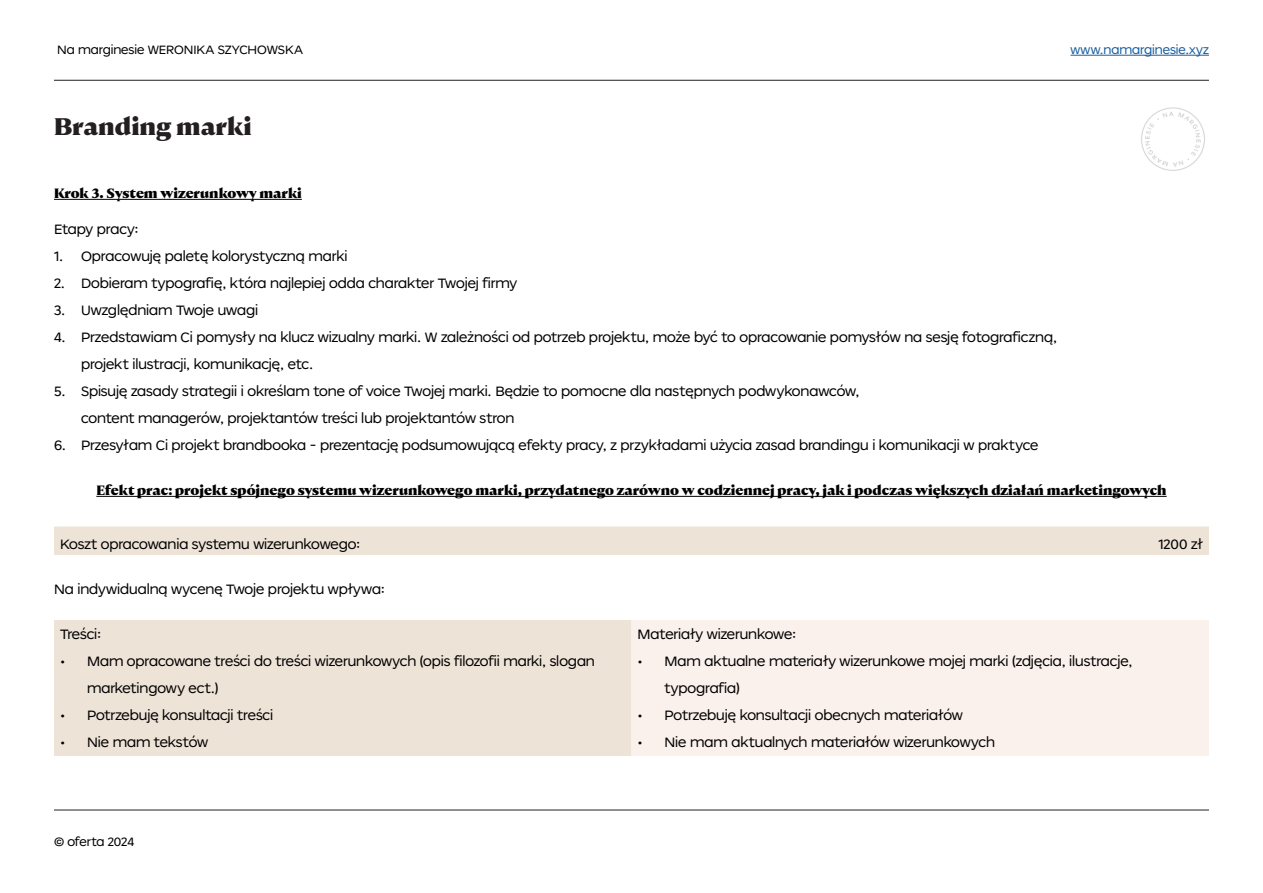
<style>
.page{position:relative;width:1263px;height:893px;background:#fff}
.page>*{position:absolute;margin:0;border:0;box-sizing:border-box;transform-origin:0 0}
.Nocturne{font:800 24px "Nocturne Serif";color:#231f20}
.Obibok{font:500 13.5px/27px "Obibok";letter-spacing:-.005em;color:#000001}
.nocturne_2{font:800 13.5px "Nocturne Serif";color:#000001}
.t1{font:500 12px "Obibok";letter-spacing:-.005em;color:#000001}
.t2{font:500 12px "Obibok";letter-spacing:-.005em;color:#175d9e}
</style>
<div class="page">
<hr style="left:1070px;top:55px;width:139px;height:1px;background:#175d9e">
<hr style="left:54px;top:80px;width:1155px;height:1px;background:#231f20">
<hr style="left:54px;top:810px;width:1155px;height:1px;background:#231f20">
<img style="left:1141px;top:107px;width:64px;height:64px">
<hr style="left:54px;top:199px;width:248px;height:1px;background:#000001">
<div style="left:54px;top:620px;width:577px;height:135px;background:#eee3d7"></div>
<div style="left:631px;top:620px;width:578px;height:135px;background:#faf0ec"></div>
<div style="left:54px;top:526px;width:1155px;height:29px;background:#eee3d7"></div>
<hr style="left:96px;top:496px;width:1071px;height:1px;background:#000001">
<p class="t1" style="left:57px;top:41px;width:247px">Na marginesie WERONIKA SZYCHOWSKA</p>
<p class="t2" style="left:1070px;top:41px;width:140px">www.namarginesie.xyz</p>
<p class="Nocturne" style="left:54px;top:111px;width:199px">Branding marki</p>
<p class="nocturne_2" style="left:54px;top:185px;width:249px">Krok 3. System wizerunkowy marki</p>
<p class="Obibok" style="left:54px;top:215px;width:86px">Etapy pracy:</p>
<p class="Obibok" style="left:54px;top:242px;width:295px">1. Opracowuję paletę kolorystyczną marki</p>
<p class="Obibok" style="left:54px;top:269px;width:465px">2. Dobieram typografię, która najlepiej odda charakter Twojej firmy</p>
<p class="Obibok" style="left:54px;top:296px;width:206px">3. Uwzględniam Twoje uwagi</p>
<p class="Obibok" style="left:81px;top:323px;width:977px;text-indent:-27px">4. Przedstawiam Ci pomysły na klucz wizualny marki. W zależności od potrzeb projektu, może być to opracowanie pomysłów na sesję fotograficzną, projekt ilustracji, komunikację, etc.</p>
<p class="Obibok" style="left:81px;top:377px;width:780px;text-indent:-27px">5. Spisuję zasady strategii i określam tone of voice Twojej marki. Będzie to pomocne dla następnych podwykonawców, content managerów, projektantów treści lub projektantów stron</p>
<p class="Obibok" style="left:54px;top:431px;width:986px">6. Przesyłam Ci projekt brandbooka - prezentację podsumowującą efekty pracy, z przykładami użycia zasad brandingu i komunikacji w praktyce</p>
<p class="nocturne_2" style="left:96px;top:482px;width:1072px">Efekt prac: projekt spójnego systemu wizerunkowego marki, przydatnego zarówno w codziennej pracy, jak i podczas większych działań marketingowych</p>
<p class="Obibok" style="left:60px;top:530px;width:302px">Koszt opracowania systemu wizerunkowego:</p>
<p class="Obibok" style="left:1158px;top:530px;width:46px">1200 zł</p>
<p class="Obibok" style="left:54px;top:575px;width:333px">Na indywidualną wycenę Twoje projektu wpływa:</p>
<p class="Obibok" style="left:60px;top:620px;width:43px">Treści:</p>
<p class="Obibok" style="left:87px;top:647px;width:509px;text-indent:-27px">• Mam opracowane treści do treści wizerunkowych (opis filozofii marki, slogan marketingowy ect.)</p>
<p class="Obibok" style="left:60px;top:701px;width:215px">• Potrzebuję konsultacji treści</p>
<p class="Obibok" style="left:60px;top:728px;width:150px">• Nie mam tekstów</p>
<p class="t1" style="left:54px;top:833px;width:82px">© oferta 2024</p>
<p class="Obibok" style="left:637px;top:620px;width:160px">Materiały wizerunkowe:</p>
<p class="Obibok" style="left:664px;top:647px;width:469px;text-indent:-27px">• Mam aktualne materiały wizerunkowe mojej marki (zdjęcia, ilustracje, typografia)</p>
<p class="Obibok" style="left:637px;top:701px;width:327px">• Potrzebuję konsultacji obecnych materiałów</p>
<p class="Obibok" style="left:637px;top:728px;width:359px">• Nie mam aktualnych materiałów wizerunkowych</p>
</div>
